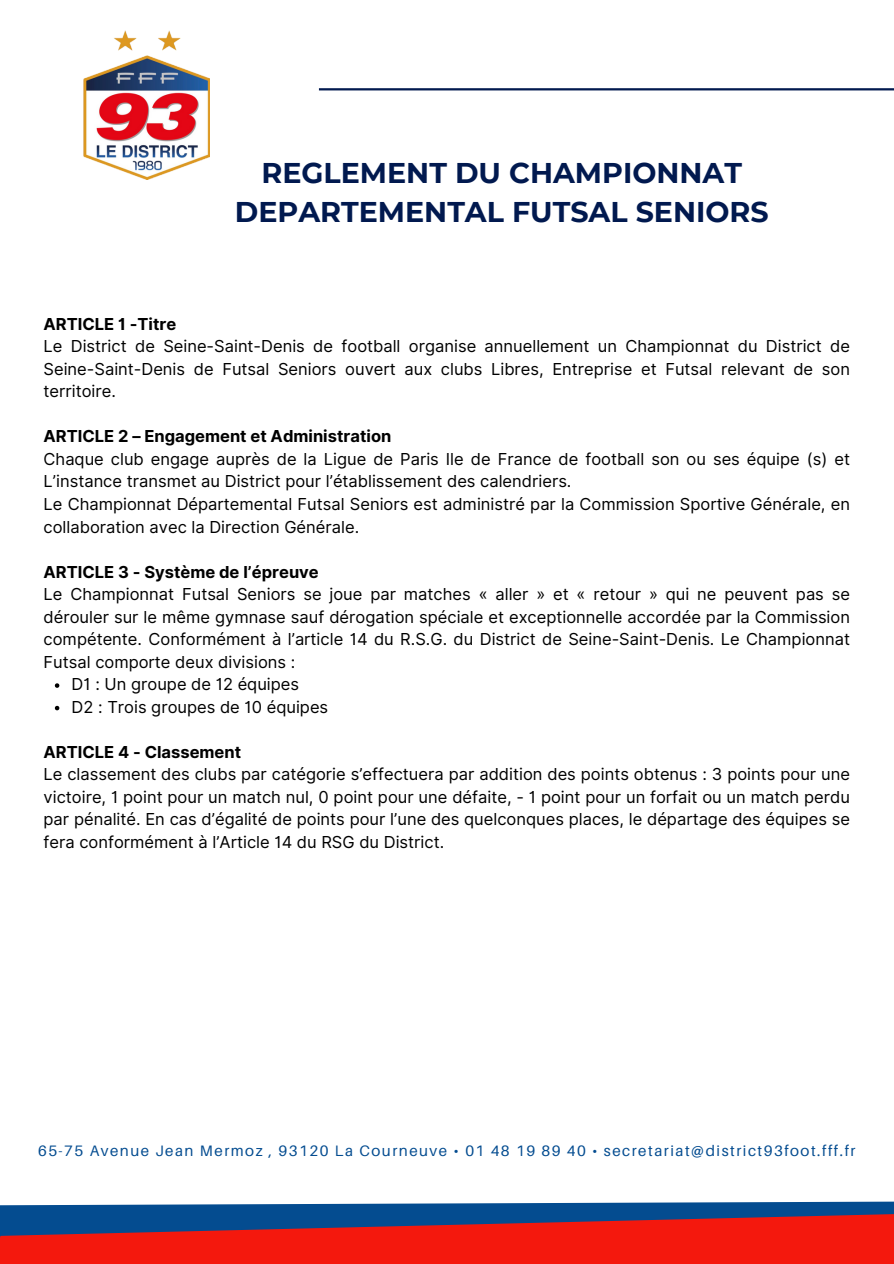
<style>
.page{position:relative;width:894px;height:1264px;background:#fff}
.page>*{position:absolute;margin:0;border:0;box-sizing:border-box;transform-origin:0 0}
.t1{font:700 28.5px/39.3px "Montserrat";color:#01194f;text-align:center}
.t2{font:16.5px/22.5px "Inter";color:#000;text-align:justify}
.t3{font:700 16.5px "Inter";color:#000}
.t4{font:15.15px "Aileron";letter-spacing:.1em;color:#044c90}
</style>
<div class="page">
<hr style="left:319px;top:88px;width:574px;height:2px;background:#01194f">
<img style="left:84px;top:30px;width:126px;height:150px">
<svg style="left:0;top:1201px;width:893px;height:62px;background:#a03344"></svg>
<svg style="left:55px;top:683px;width:4px;height:4px"></svg>
<svg style="left:55px;top:705px;width:4px;height:5px"></svg>
<h1 class="t1" style="left:235px;top:153px;width:535px">REGLEMENT DU CHAMPIONNAT<br>DEPARTEMENTAL FUTSAL SENIORS</h1>
<p class="t3" style="left:44px;top:314px;width:134px">ARTICLE 1 -Titre</p>
<p class="t2" style="left:44px;top:335px;width:807px">Le District de Seine-Saint-Denis de football organise annuellement un Championnat du District de Seine-Saint-Denis de Futsal Seniors ouvert aux clubs Libres, Entreprise et Futsal relevant de son territoire.</p>
<p class="t3" style="left:44px;top:426px;width:349px">ARTICLE 2 – Engagement et Administration</p>
<p class="t2" style="left:44px;top:447px;width:807px">Chaque club engage auprès de la Ligue de Paris Ile de France de football son ou ses équipe (s) et<br>L’instance transmet au District pour l’établissement des calendriers.</p>
<p class="t2" style="left:44px;top:492px;width:807px">Le Championnat Départemental Futsal Seniors est administré par la Commission Sportive Générale, en collaboration avec la Direction Générale.</p>
<p class="t3" style="left:44px;top:561px;width:277px">ARTICLE 3 - Système de l’épreuve</p>
<p class="t2" style="left:44px;top:582px;width:807px">Le Championnat Futsal Seniors se joue par matches « aller » et « retour » qui ne peuvent pas se dérouler sur le même gymnase sauf dérogation spéciale et exceptionnelle accordée par la Commission compétente. Conformément à l’article 14 du R.S.G. du District de Seine-Saint-Denis. Le Championnat Futsal comporte deux divisions :</p>
<p class="t2" style="left:72px;top:672px;width:229px">D1 : Un groupe de 12 équipes</p>
<p class="t2" style="left:72px;top:695px;width:258px">D2 : Trois groupes de 10 équipes</p>
<p class="t3" style="left:44px;top:741px;width:199px">ARTICLE 4 - Classement</p>
<p class="t2" style="left:44px;top:762px;width:807px">Le classement des clubs par catégorie s’effectuera par addition des points obtenus : 3 points pour une victoire, 1 point pour un match nul, 0 point pour une défaite, - 1 point pour un forfait ou un match perdu par pénalité. En cas d’égalité de points pour l’une des quelconques places, le départage des équipes se fera conformément à l’Article 14 du RSG du District.</p>
<p class="t4" style="left:38px;top:1141px;width:818px">65-75 Avenue Jean Mermoz , 93120 La Courneuve • 01 48 19 89 40 • secretariat@district93foot.fff.fr</p>
</div>
